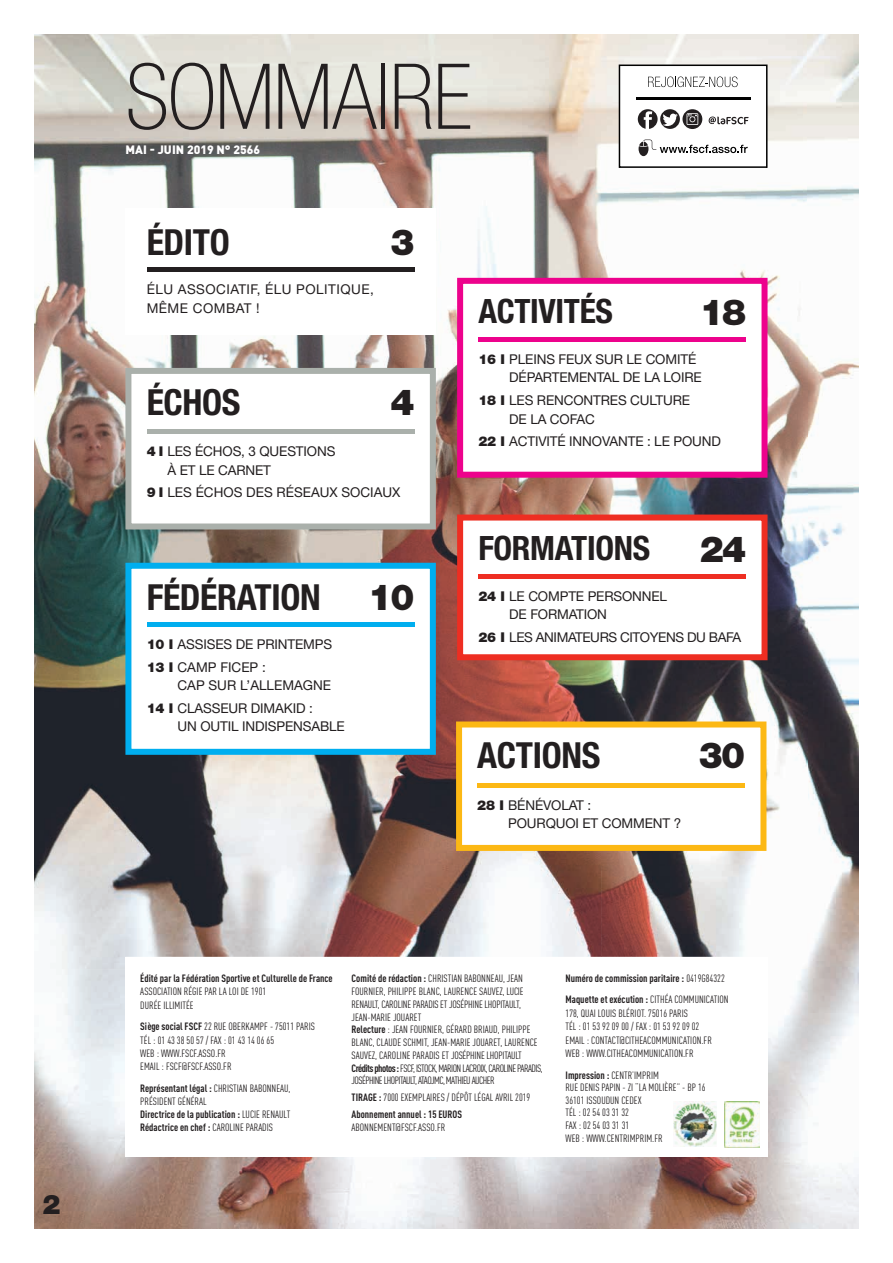
<style>
.page{position:relative;width:893px;height:1263px;background:#fff}
.page>*{position:absolute;margin:0;border:0;box-sizing:border-box;transform-origin:0 0}
.t1{font:100 condensed 91.05px "Helvetica Neue LT Std";letter-spacing:-.01em;color:#231f20}
.t2{font:700 condensed 36px "Helvetica Neue LT Std";letter-spacing:-.01em;color:#231f20}
.t3{font:900 36px "Helvetica Neue LT Std";letter-spacing:-.05em;color:#231f20}
.t4{font:700 condensed 33.6px "Helvetica Neue LT Std";letter-spacing:-.01em;color:#231f20}
.t5{font:900 27px "Helvetica Neue LT Std";color:#231f20}
.t6{font:13.5px/18.5px "Helvetica Neue LT Std";letter-spacing:-.01em;color:#231f20}
.t7{font:13.5px/18.5px "Helvetica Neue LT Std";letter-spacing:.035em;color:#231f20}
.t8{font:13.5px "Helvetica Neue LT Std";letter-spacing:-.03em;color:#231f20}
.t9{font:900 12px "DIN Pro";color:#fff}
.t10{font:10.5px/12.8px "DIN Cond";color:#231f20}
.t11{font:700 10.5px/21.1px "DIN Cond";color:#231f20}
.s1{font-weight:900}
.s2{font-weight:700}
.s3{font-weight:400}
</style>
<div class="page">
<img style="left:34px;top:34px;width:773px;height:935px">
<img style="left:807px;top:34px;width:52px;height:1195px">
<img style="left:34px;top:969px;width:103px;height:260px">
<img style="left:756px;top:969px;width:52px;height:260px">
<img style="left:137px;top:1157px;width:619px;height:72px">
<div style="left:125px;top:957px;width:642px;height:200px;background:#fff"></div>
<svg style="left:125px;top:563px;width:311px;height:192px"></svg>
<div style="left:147px;top:622px;width:268px;height:5px;background:#00aeef"></div>
<div style="left:125px;top:208px;width:311px;height:127px;background:#fff"></div>
<div style="left:147px;top:267px;width:268px;height:5px;background:#231f20"></div>
<svg style="left:457px;top:514px;width:310px;height:146px"></svg>
<div style="left:478px;top:574px;width:268px;height:5px;background:#ee2e22"></div>
<img style="left:674px;top:1101px;width:42px;height:46px">
<img style="left:725px;top:1101px;width:34px;height:46px">
<svg style="left:619px;top:65px;width:148px;height:103px"></svg>
<svg style="left:125px;top:368px;width:311px;height:161px"></svg>
<hr style="left:147px;top:430px;width:268px;height:4px;background:#aab0ab">
<svg style="left:457px;top:278px;width:310px;height:200px"></svg>
<div style="left:478px;top:337px;width:268px;height:5px;background:#ed028c"></div>
<svg style="left:456px;top:721px;width:310px;height:130px"></svg>
<div style="left:477px;top:783px;width:268px;height:5px;background:#fcb814"></div>
<h3 class="t5" style="left:43px;top:1188px;width:20px">2</h3>
<h1 class="t1" style="left:125px;top:46px;width:348px">SOMMAIRE</h1>
<p class="t9" style="left:125px;top:142px;width:136px">MAI - JUIN 2019 N° 2566</p>
<h2 class="t2" style="left:147px;top:220px;width:85px">ÉDITO</h2>
<p class="t7" style="left:147px;top:280px;width:229px">ÉLU ASSOCIATIF, ÉLU POLITIQUE,<br>MÊME COMBAT !</p>
<h2 class="t3" style="left:391px;top:221px;width:26px">3</h2>
<h2 class="t2" style="left:147px;top:380px;width:95px">ÉCHOS</h2>
<p class="t6" style="left:167px;top:442px;width:169px;text-indent:-21px"><span class="s1">4 I</span> LES ÉCHOS, 3 QUESTIONS<br>À ET LE CARNET</p>
<p class="t6" style="left:147px;top:483px;width:255px"><span class="s1">9 I</span> LES ÉCHOS DES RÉSEAUX SOCIAUX</p>
<h2 class="t3" style="left:391px;top:381px;width:26px">4</h2>
<h2 class="t2" style="left:147px;top:575px;width:176px">FÉDÉRATION</h2>
<p class="t6" style="left:147px;top:633px;width:187px;line-height:22.6px"><span class="s1">10 I</span> ASSISES DE PRINTEMPS<br><span class="s1">13 I</span> CAMP FICEP :</p>
<p class="t6" style="left:147px;top:674px;width:186px;line-height:22.6px;text-indent:31px">CAP SUR L’ALLEMAGNE<br><span class="s1">14 I</span> CLASSEUR DIMAKID :</p>
<p class="t6" style="left:178px;top:717px;width:169px">UN OUTIL INDISPENSABLE</p>
<h2 class="t3" style="left:368px;top:576px;width:48px">10</h2>
<h3 class="t4" style="left:478px;top:291px;width:136px">ACTIVITÉS</h3>
<h2 class="t3" style="left:700px;top:290px;width:48px">18</h2>
<p class="t6" style="left:509px;top:350px;width:194px;text-indent:-31px"><span class="s1">16 I</span> PLEINS FEUX SUR LE COMITÉ<br>DÉPARTEMENTAL DE LA LOIRE</p>
<p class="t6" style="left:509px;top:391px;width:182px;text-indent:-31px"><span class="s1">18 I</span> LES RENCONTRES CULTURE<br>DE LA COFAC</p>
<p class="t6" style="left:478px;top:432px;width:244px"><span class="s1">22 I</span> ACTIVITÉ INNOVANTE : LE POUND</p>
<h3 class="t4" style="left:478px;top:527px;width:173px">FORMATIONS</h3>
<h2 class="t3" style="left:700px;top:527px;width:48px">24</h2>
<p class="t6" style="left:509px;top:586px;width:159px;text-indent:-31px"><span class="s1">24 I</span> LE COMPTE PERSONNEL<br>DE FORMATION</p>
<p class="t8" style="left:478px;top:629px;width:264px"><span class="s1">26 I</span> LES ANIMATEURS CITOYENS DU BAFA</p>
<h2 class="t2" style="left:477px;top:733px;width:125px">ACTIONS</h2>
<p class="t6" style="left:508px;top:796px;width:175px;text-indent:-31px"><span class="s1">28 I</span> BÉNÉVOLAT :<br>POURQUOI ET COMMENT ?</p>
<h2 class="t3" style="left:699px;top:734px;width:48px">30</h2>
<p class="t11" style="left:140px;top:968px;width:194px">Édité par la Fédération Sportive et Culturelle de France</p>
<p class="t10" style="left:140px;top:985px;width:127px;line-height:13.2px">ASSOCIATION RÉGIE PAR LA LOI DE 1901<br>DURÉE ILLIMITÉE</p>
<p class="t10" style="left:140px;top:1020px;width:176px;line-height:13.2px"><span class="s2">Siège social FSCF</span> 22 RUE OBERKAMPF - 75011 PARIS TÉL : 01 43 38 50 57 / FAX : 01 43 14 06 65<br>WEB : WWW.FSCF.ASSO.FR<br>EMAIL : FSCF@FSCF.ASSO.FR</p>
<p class="t10" style="left:140px;top:1081px;width:152px;line-height:13.2px"><span class="s2">Représentant légal :</span> CHRISTIAN BABONNEAU, PRÉSIDENT GÉNÉRAL<br><span class="s2">Directrice de la publication :</span> LUCIE RENAULT <span class="s2">Rédactrice en chef :</span> CAROLINE PARADIS</p>
<p class="t10" style="left:352px;top:972px;width:193px"><span class="s2">Comité de rédaction :</span> CHRISTIAN BABONNEAU, JEAN FOURNIER, PHILIPPE BLANC, LAURENCE SAUVEZ,LUCIE RENAULT, CAROLINE PARADIS ET JOSÉPHINE LHOPITAULT, JEAN-MARIE JOUARET<br><span class="s2">Relecture</span> : JEAN FOURNIER, GÉRARD BRIAUD, PHILIPPE BLANC, CLAUDE SCHMIT, JEAN-MARIE JOUARET, LAURENCE SAUVEZ, CAROLINE PARADIS ET JOSÉPHINE LHOPITAULT <span class="s2">Crédits photos :</span> FSCF, ISTOCK, MARION LACROIX, CAROLINE PARADIS, JOSÉPHINE LHOPITAULT, ATAOJMC, MATHIEU AUCHER</p>
<p class="t10" style="left:352px;top:1089px;width:180px;line-height:17px"><span class="s2">TIRAGE :</span> 7000 EXEMPLAIRES / DÉPÔT LÉGAL AVRIL 2019<br><span class="s2">Abonnement annuel : 15 EUROS</span></p>
<p class="t10" style="left:352px;top:1121px;width:95px">ABONNEMENT@FSCF.ASSO.FR</p>
<p class="t11" style="left:566px;top:968px;width:165px">Numéro de commission paritaire : <span class="s3">0419G84322<br></span>Maquette et exécution : <span class="s3">CITHÉA COMMUNICATION</span></p>
<p class="t10" style="left:566px;top:1006px;width:148px;line-height:13.5px">178, QUAI LOUIS BLÉRIOT. 75016 PARIS<br>TÉL : 01 53 92 09 00 / FAX : 01 53 92 09 02<br>EMAIL : CONTACT@CITHEACOMMUNICATION.FR WEB : WWW.CITHEACOMMUNICATION.FR</p>
<p class="t10" style="left:566px;top:1068px;width:142px"><span class="s2">Impression :</span> CENTR’IMPRIM<br>RUE DENIS PAPIN - ZI “LA MOLIÈRE” - BP 16<br>36101 ISSOUDUN CEDEX<br>TÉL : 02 54 03 31 32<br>FAX : 02 54 03 31 31<br>WEB : WWW.CENTRIMPRIM.FR</p>
</div>
